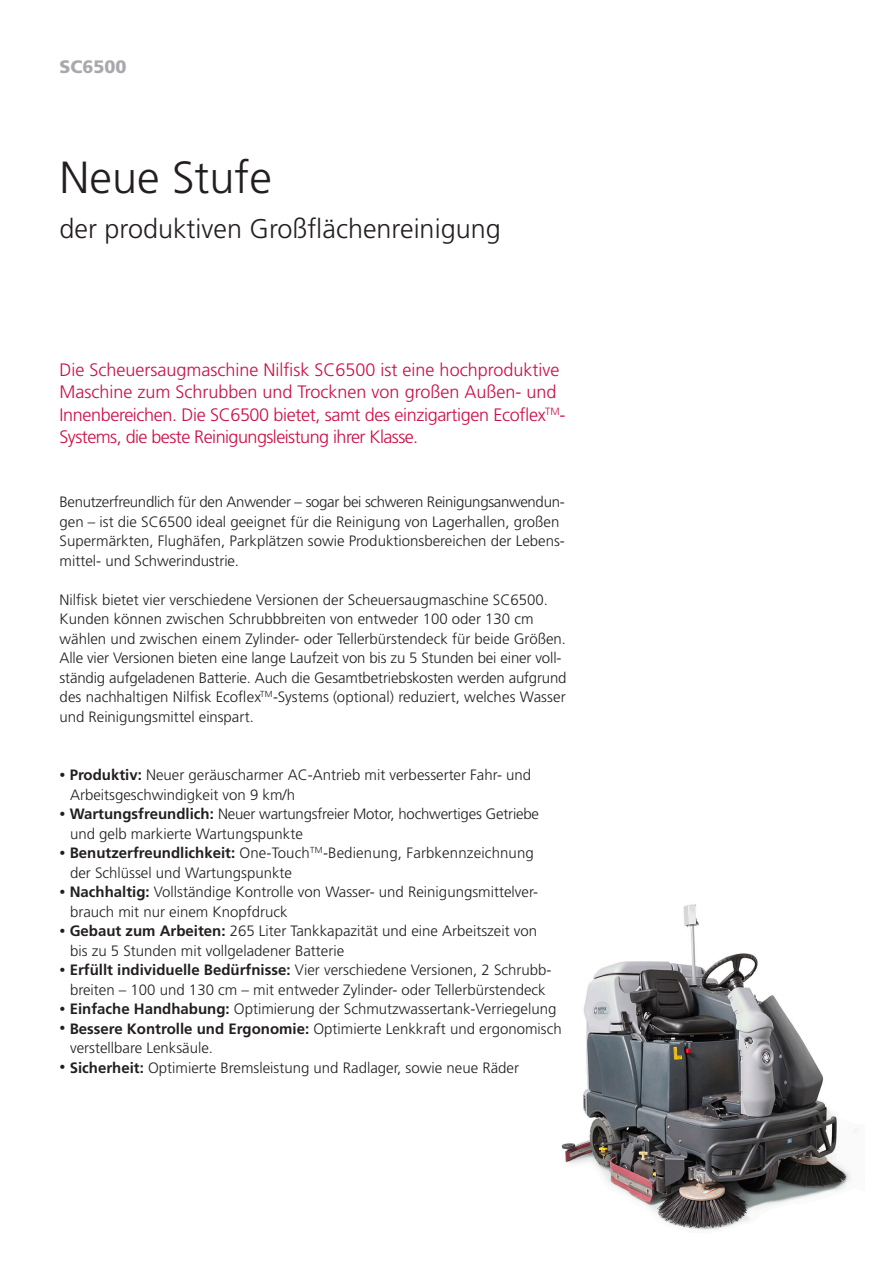
<style>
.page{position:relative;width:893px;height:1263px;background:#fff}
.page>*{position:absolute;margin:0;border:0;box-sizing:border-box;transform-origin:0 0}
.t1{font:300 45px "Frutiger LT Std";color:#231f20}
.t2{font:300 27px "Frutiger LT Std";color:#231f20}
.t3{font:300 18px/22.5px "Frutiger LT Std";letter-spacing:-.02em;color:#cd0c44}
.t4{font:900 18px "Frutiger LT Std";color:#a8a9ad}
.t5{font:300 15px/19.5px "Frutiger LT Std";color:#231f20}
.s1{font-size:12px}
.s2{font-weight:700}
</style>
<div class="page">
<img style="left:561px;top:904px;width:290px;height:326px">
<p class="t4" style="left:60px;top:56px;width:69px">SC6500</p>
<h1 class="t1" style="left:60px;top:152px;width:214px">Neue Stufe</h1>
<h2 class="t2" style="left:60px;top:213px;width:443px">der produktiven Großflächenreinigung</h2>
<p class="t3" style="left:60px;top:358px;width:507px">Die Scheuersaugmaschine Nilfisk SC6500 ist eine hochproduktive Maschine zum Schrubben und Trocknen von großen Außen- und Innenbereichen. Die SC6500 bietet, samt des einzigartigen Ecoflex<sup>TM</sup>-Systems, die beste Reinigungsleistung ihrer Klasse.</p>
<p class="t5" style="left:60px;top:492px;width:507px">Benutzerfreundlich für den Anwender – sogar bei schweren Reinigungsanwendun&shy;gen – ist die SC6500 ideal geeignet für die Reinigung von Lagerhallen, großen Supermärkten, Flughäfen, Parkplätzen sowie Produktionsbereichen der Lebens&shy;mittel- und Schwerindustrie.</p>
<p class="t5" style="left:60px;top:590px;width:508px">Nilfisk bietet vier verschiedene Versionen der Scheuersaugmaschine SC6500.<br>Kunden können zwischen Schrubbbreiten von entweder 100 oder 130 cm wählen und zwischen einem Zylinder- oder Tellerbürstendeck für beide Größen.<br>Alle vier Versionen bieten eine lange Laufzeit von bis zu 5 Stunden bei einer voll&shy;ständig aufgeladenen Batterie. Auch die Gesamtbetriebskosten werden aufgrund des nachhaltigen Nilfisk Ecoflex<sup>TM</sup>-Systems (optional) reduziert, welches Wasser und Reinigungsmittel einspart.</p>
<p class="t5" style="left:70px;top:765px;width:463px;text-indent:-10px"><span class="s1">•</span> <span class="s2">Produktiv:</span> Neuer geräuscharmer AC-Antrieb mit verbesserter Fahr- und<br>Arbeitsgeschwindigkeit von 9 km/h</p>
<p class="t5" style="left:70px;top:804px;width:470px;text-indent:-10px"><span class="s1">•</span> <span class="s2">Wartungsfreundlich:</span> Neuer wartungsfreier Motor, hochwertiges Getriebe und gelb markierte Wartungspunkte</p>
<p class="t5" style="left:70px;top:843px;width:465px;text-indent:-11px"><span class="s1">•</span> <span class="s2">Benutzerfreundlichkeit:</span> One-Touch<sup>TM</sup>-Bedienung, Farbkennzeichnung der Schlüssel und Wartungspunkte</p>
<p class="t5" style="left:70px;top:882px;width:470px;text-indent:-10px"><span class="s1">•</span> <span class="s2">Nachhaltig:</span> Vollständige Kontrolle von Wasser- und Reinigungsmittelver&shy;brauch mit nur einem Knopfdruck</p>
<p class="t5" style="left:70px;top:921px;width:469px;text-indent:-10px"><span class="s1">•</span> <span class="s2">Gebaut zum Arbeiten:</span> 265 Liter Tankkapazität und eine Arbeitszeit von bis zu 5 Stunden mit vollgeladener Batterie</p>
<p class="t5" style="left:60px;top:960px;width:494px;text-align:center"><span class="s1">•</span> <span class="s2">Erfüllt individuelle Bedürfnisse:</span> Vier verschiedene Versionen, 2 Schrubb&shy;breiten – 100 und 130 cm – mit entweder Zylinder- oder Tellerbürstendeck</p>
<p class="t5" style="left:60px;top:999px;width:498px"><span class="s1">•</span> <span class="s2">Einfache Handhabung:</span> Optimierung der Schmutzwassertank-Verriegelung</p>
<p class="t5" style="left:70px;top:1019px;width:493px;text-indent:-10px"><span class="s1">•</span> <span class="s2">Bessere Kontrolle und Ergonomie:</span> Optimierte Lenkkraft und ergonomisch verstellbare Lenksäule.</p>
<p class="t5" style="left:60px;top:1058px;width:461px"><span class="s1">•</span> <span class="s2">Sicherheit:</span> Optimierte Bremsleistung und Radlager, sowie neue Räder</p>
</div>
